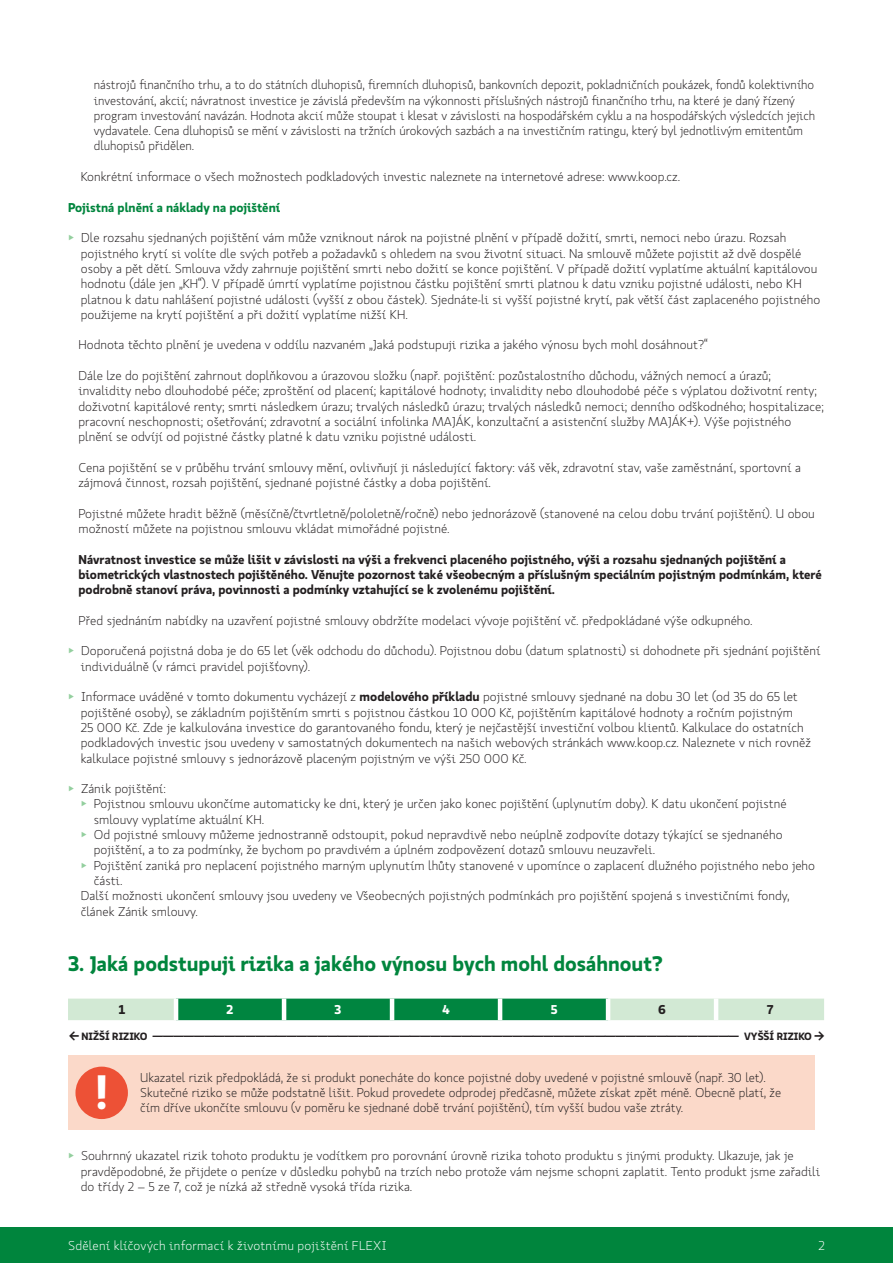
<style>
.page{position:relative;width:893px;height:1263px;background:#fff}
.page>*{position:absolute;margin:0;border:0;box-sizing:border-box;transform-origin:0 0}
.t1{font:700 48px "Koop Pro";color:#fff}
.HEAD{font:700 21px "Koop Pro";color:#00853d}
.Text_základní{font:300 12.75px/15.3px "Koop Pro";color:#231f20}
.Text_základní-2{font:700 12.75px/15.3px "Koop Pro";color:#231f20}
.t2{font:300 12.75px "Koop Pro";letter-spacing:.015em;color:#fff}
.článek{font:700 12.75px "Koop Pro";color:#00853d}
.Text_základní_bez_od{font:700 12.75px "Koop Pro";color:#fff}
.Text_základní_bez_od-2{font:700 12.75px "Koop Pro";color:#231f20}
.Text_základní_bez_od-3{font:700 10.5px "Koop Pro";color:#231f20}
.s1{color:#93cf9e}
.s2{font-weight:700}
</style>
<div class="page">
<div style="left:0;top:1227px;width:893px;height:36px;background:#00853d"></div>
<svg style="left:68px;top:998px;width:756px;height:22px;background:#5fb283"></svg>
<hr style="left:174px;top:998px;width:4px;height:22px;background:#fff">
<hr style="left:282px;top:998px;width:4px;height:22px;background:#fff">
<hr style="left:390px;top:998px;width:4px;height:22px;background:#fff">
<hr style="left:498px;top:998px;width:4px;height:22px;background:#fff">
<hr style="left:714px;top:998px;width:4px;height:22px;background:#fff">
<hr style="left:606px;top:998px;width:4px;height:22px;background:#fff">
<div style="left:68px;top:1055px;width:747px;height:75px;background:#fbd9c9"></div>
<div style="left:75px;top:1066px;width:53px;height:53px;background:#ed5136;border-radius:50%"></div>
<p class="Text_základní" style="left:94px;top:77px;width:723px">nástrojů finančního trhu, a to do státních dluhopisů, firemních dluhopisů, bankovních depozit, pokladničních poukázek, fondů kolektivního investování, akcií; návratnost investice je závislá především na výkonnosti příslušných nástrojů finančního trhu, na které je daný řízený program investování navázán. Hodnota akcií může stoupat i klesat v závislosti na hospodářském cyklu a na hospodářských výsledcích jejich vydavatele. Cena dluhopisů se mění v závislosti na tržních úrokových sazbách a na investičním ratingu, který byl jednotlivým emitentům dluhopisů přidělen.</p>
<p class="Text_základní" style="left:81px;top:169px;width:601px">Konkrétní informace o všech možnostech podkladových investic naleznete na internetové adrese: www.koop.cz.</p>
<p class="článek" style="left:68px;top:198px;width:214px">Pojistná plnění a náklady na pojištění</p>
<p class="Text_základní" style="left:81px;top:230px;width:741px;text-indent:-13px"><span class="s1">▶</span> Dle rozsahu sjednaných pojištění vám může vzniknout nárok na pojistné plnění v případě dožití, smrti, nemoci nebo úrazu. Rozsah pojistného krytí si volíte dle svých potřeb a požadavků s ohledem na svou životní situaci. Na smlouvě můžete pojistit až dvě dospělé osoby a pět dětí. Smlouva vždy zahrnuje pojištění smrti nebo dožití se konce pojištění. V případě dožití vyplatíme aktuální kapitálovou hodnotu (dále jen „KH“). V případě úmrtí vyplatíme pojistnou částku pojištění smrti platnou k datu vzniku pojistné události, nebo KH platnou k datu nahlášení pojistné události (vyšší z obou částek). Sjednáte-li si vyšší pojistné krytí, pak větší část zaplaceného pojistného použijeme na krytí pojištění a při dožití vyplatíme nižší KH.</p>
<p class="Text_základní" style="left:78px;top:337px;width:631px">Hodnota těchto plnění je uvedena v oddílu nazvaném „Jaká podstupuji rizika a jakého výnosu bych mohl dosáhnout?“</p>
<p class="Text_základní" style="left:78px;top:368px;width:747px">Dále lze do pojištění zahrnout doplňkovou a úrazovou složku (např. pojištění: pozůstalostního důchodu, vážných nemocí a úrazů; invalidity nebo dlouhodobé péče; zproštění od placení; kapitálové hodnoty; invalidity nebo dlouhodobé péče s výplatou doživotní renty; doživotní kapitálové renty; smrti následkem úrazu; trvalých následků úrazu; trvalých následků nemoci; denního odškodného; hospitalizace; pracovní neschopnosti; ošetřování; zdravotní a sociální infolinka MAJÁK, konzultační a asistenční služby MAJÁK+). Výše pojistného plnění se odvíjí od pojistné částky platné k datu vzniku pojistné události.</p>
<p class="Text_základní" style="left:78px;top:459px;width:724px">Cena pojištění se v průběhu trvání smlouvy mění, ovlivňují ji následující faktory: váš věk, zdravotní stav, vaše zaměstnání, sportovní a zájmová činnost, rozsah pojištění, sjednané pojistné částky a doba pojištění.</p>
<p class="Text_základní" style="left:78px;top:505px;width:738px">Pojistné můžete hradit běžně (měsíčně/čtvrtletně/pololetně/ročně) nebo jednorázově (stanovené na celou dobu trvání pojištění). U obou možností můžete na pojistnou smlouvu vkládat mimořádné pojistné.</p>
<p class="Text_základní-2" style="left:78px;top:551px;width:745px">Návratnost investice se může lišit v závislosti na výši a frekvenci placeného pojistného, výši a rozsahu sjednaných pojištění a biometrických vlastnostech pojištěného. Věnujte pozornost také všeobecným a příslušným speciálním pojistným podmínkám, které podrobně stanoví práva, povinnosti a podmínky vztahující se k zvolenému pojištění.</p>
<p class="Text_základní" style="left:78px;top:612px;width:676px">Před sjednáním nabídky na uzavření pojistné smlouvy obdržíte modelaci vývoje pojištění vč. předpokládané výše odkupného.</p>
<p class="Text_základní" style="left:81px;top:643px;width:741px;text-indent:-13px"><span class="s1">▶</span> Doporučená pojistná doba je do 65 let (věk odchodu do důchodu). Pojistnou dobu (datum splatnosti) si dohodnete při sjednání pojištění individuálně (v rámci pravidel pojišťovny).</p>
<p class="Text_základní" style="left:81px;top:689px;width:732px;text-indent:-13px"><span class="s1">▶</span> Informace uváděné v tomto dokumentu vycházejí z <span class="s2">modelového příkladu</span> pojistné smlouvy sjednané na dobu 30 let (od 35 do 65 let pojištěné osoby), se základním pojištěním smrti s pojistnou částkou 10 000 Kč, pojištěním kapitálové hodnoty a ročním pojistným<br>25 000 Kč. Zde je kalkulována investice do garantovaného fondu, který je nejčastější investiční volbou klientů. Kalkulace do ostatních podkladových investic jsou uvedeny v samostatných dokumentech na našich webových stránkách www.koop.cz. Naleznete v nich rovněž kalkulace pojistné smlouvy s jednorázově placeným pojistným ve výši 250 000 Kč.</p>
<p class="Text_základní" style="left:68px;top:781px;width:99px"><span class="s1">▶</span> Zánik pojištění:</p>
<p class="Text_základní" style="left:94px;top:796px;width:694px;text-indent:-13px"><span class="s1">▶</span> Pojistnou smlouvu ukončíme automaticky ke dni, který je určen jako konec pojištění (uplynutím doby). K datu ukončení pojistné smlouvy vyplatíme aktuální KH.</p>
<p class="Text_základní" style="left:94px;top:827px;width:690px;text-indent:-13px"><span class="s1">▶</span> Od pojistné smlouvy můžeme jednostranně odstoupit, pokud nepravdivě nebo neúplně zodpovíte dotazy týkající se sjednaného pojištění, a to za podmínky, že bychom po pravdivém a úplném zodpovězení dotazů smlouvu neuzavřeli.</p>
<p class="Text_základní" style="left:94px;top:857px;width:723px;text-indent:-13px"><span class="s1">▶</span> Pojištění zaniká pro neplacení pojistného marným uplynutím lhůty stanovené v upomínce o zaplacení dlužného pojistného nebo jeho části.</p>
<p class="Text_základní" style="left:81px;top:888px;width:710px">Další možnosti ukončení smlouvy jsou uvedeny ve Všeobecných pojistných podmínkách pro pojištění spojená s investičními fondy, článek Zánik smlouvy.</p>
<p class="HEAD" style="left:68px;top:949px;width:596px">3. Jaká podstupuji rizika a jakého výnosu bych mohl dosáhnout?</p>
<p class="Text_základní_bez_od-2" style="left:119px;top:1000px;width:8px">1</p>
<p class="Text_základní_bez_od" style="left:227px;top:1000px;width:8px">2</p>
<p class="Text_základní_bez_od" style="left:335px;top:1000px;width:8px">3</p>
<p class="Text_základní_bez_od" style="left:442px;top:1000px;width:9px">4</p>
<p class="Text_základní_bez_od" style="left:551px;top:1000px;width:8px">5</p>
<p class="Text_základní_bez_od-2" style="left:658px;top:1000px;width:9px">6</p>
<p class="Text_základní_bez_od-2" style="left:767px;top:1000px;width:8px">7</p>
<p class="Text_základní_bez_od-3" style="left:69px;top:1029px;width:757px">← NIŽŠÍ RIZIKO ————————————————————————————————————————————————————————— VYŠŠÍ RIZIKO →</p>
<p class="Text_základní" style="left:140px;top:1069px;width:627px">Ukazatel rizik předpokládá, že si produkt ponecháte do konce pojistné doby uvedené v pojistné smlouvě (např. 30 let).</p>
<p class="Text_základní" style="left:140px;top:1084px;width:642px">Skutečné riziko se může podstatně lišit. Pokud provedete odprodej předčasně, můžete získat zpět méně. Obecně platí, že</p>
<p class="t1" style="left:93px;top:1058px;width:18px">!</p>
<p class="Text_základní" style="left:140px;top:1100px;width:544px">čím dříve ukončíte smlouvu (v poměru ke sjednané době trvání pojištění), tím vyšší budou vaše ztráty.</p>
<p class="Text_základní" style="left:81px;top:1148px;width:741px;text-indent:-13px"><span class="s1">▶</span> Souhrnný ukazatel rizik tohoto produktu je vodítkem pro porovnání úrovně rizika tohoto produktu s jinými produkty. Ukazuje, jak je pravděpodobné, že přijdete o peníze v důsledku pohybů na trzích nebo protože vám nejsme schopni zaplatit. Tento produkt jsme zařadili do třídy 2 – 5 ze 7, což je nízká až středně vysoká třída rizika.</p>
<p class="t2" style="left:68px;top:1237px;width:320px">Sdělení klíčových informací k životnímu pojištění FLEXI</p>
<p class="t2" style="left:818px;top:1237px;width:8px">2</p>
</div>
